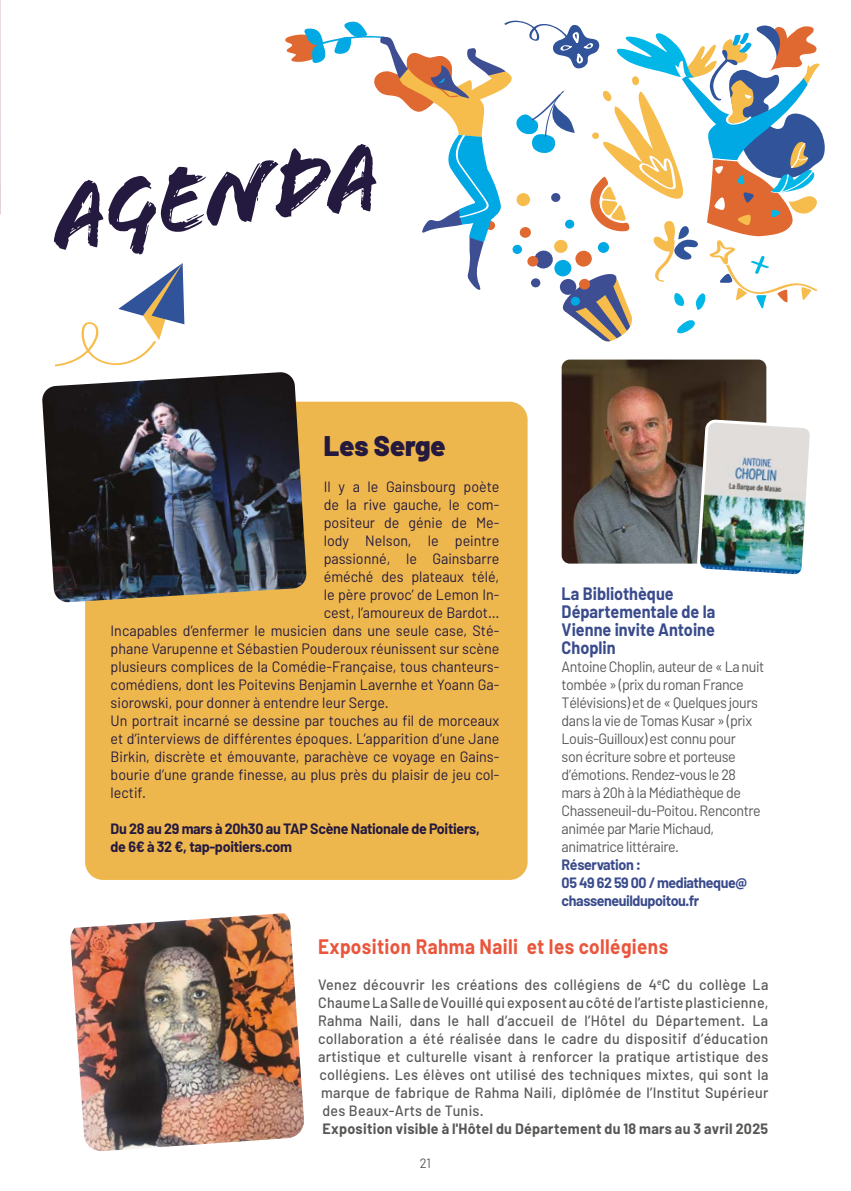
<style>
.page{position:relative;width:851px;height:1191px;background:#fff}
.page>*{position:absolute;margin:0;border:0;box-sizing:border-box;transform-origin:0 0}
.t1{font:97.05px "Flood Std";color:#24193e;scale:.95 1}
.t2{font:900 28.5px "Barlow";color:#25193e;scale:.95 1}
.t3{font:700 21px "Barlow";letter-spacing:.02em;color:#ea553c;scale:.9 1}
.t4{font:700 18px/18px "Barlow";color:#3a4b8c;scale:.9 1}
.t5{font:15px "Barlow";color:#25193e;scale:.95 1}
.t6{font:500 15px/18px "Barlow";letter-spacing:.02em;color:#575756;text-align:justify;scale:.95 1}
.t7{font:15px/18px "Barlow";letter-spacing:-.03em;color:#575756;scale:.95 1}
.t8{font:700 15px/18px "Barlow";letter-spacing:-.02em;color:#25193e;scale:.95 1}
.t9{font:700 15px "Barlow";letter-spacing:.02em;color:#575756;scale:.95 1}
.t10{font:700 15px/18px "Barlow";letter-spacing:-.03em;color:#3a4b8c;scale:.95 1}
.t11{font:13.5px "Barlow";color:#575756;scale:.95 1}
</style>
<div class="page">
<div style="left:85px;top:402px;width:442px;height:478px;background:#edb74e;border-radius:18px"></div>
<img style="left:70px;top:913px;width:234px;height:238px">
<img style="left:561px;top:359px;width:205px;height:204px">
<img style="left:696px;top:419px;width:114px;height:156px">
<img style="left:42px;top:372px;width:265px;height:230px">
<img style="left:0;top:0;width:1px;height:214px">
<svg style="left:285px;top:20px;width:539px;height:322px"></svg>
<svg style="left:55px;top:263px;width:129px;height:103px"></svg>
<h1 class="t1" style="left:47px;top:159px;width:346px;rotate:-7deg">Agenda</h1>
<h2 class="t2" style="left:324px;top:428px;width:130px">Les Serge</h2>
<p class="t5" style="left:324px;top:477px;width:186px">Il y a le Gainsbourg poète</p>
<p class="t5" style="left:324px;top:495px;width:186px">de la rive gauche, le com-</p>
<p class="t5" style="left:324px;top:513px;width:186px">positeur de génie de Me-</p>
<p class="t5" style="left:324px;top:531px;width:186px">lody Nelson, le peintre</p>
<p class="t5" style="left:324px;top:549px;width:186px">passionné, le Gainsbarre</p>
<p class="t5" style="left:324px;top:567px;width:186px">éméché des plateaux télé,</p>
<p class="t5" style="left:324px;top:585px;width:186px">le père provoc’ de Lemon In-</p>
<p class="t5" style="left:324px;top:603px;width:186px">cest, l’amoureux de Bardot…</p>
<p class="t5" style="left:111px;top:621px;width:410px">Incapables d’enfermer le musicien dans une seule case, Sté-</p>
<p class="t5" style="left:111px;top:639px;width:410px">phane Varupenne et Sébastien Pouderoux réunissent sur scène</p>
<p class="t5" style="left:111px;top:657px;width:410px">plusieurs complices de la Comédie-Française, tous chanteurs-</p>
<p class="t5" style="left:111px;top:675px;width:410px">comédiens, dont les Poitevins Benjamin Lavernhe et Yoann Ga-</p>
<p class="t5" style="left:111px;top:693px;width:294px">siorowski, pour donner à entendre leur Serge.</p>
<p class="t5" style="left:111px;top:711px;width:410px">Un portrait incarné se dessine par touches au fil de morceaux</p>
<p class="t5" style="left:111px;top:729px;width:410px">et d’interviews de différentes époques. L’apparition d’une Jane</p>
<p class="t5" style="left:111px;top:747px;width:410px">Birkin, discrète et émouvante, parachève ce voyage en Gains-</p>
<p class="t5" style="left:111px;top:765px;width:410px">bourie d’une grande finesse, au plus près du plaisir de jeu col-</p>
<p class="t5" style="left:111px;top:783px;width:39px">lectif.</p>
<p class="t8" style="left:111px;top:819px;width:390px">Du 28 au 29 mars à 20h30 au TAP Scène Nationale de Poitiers, de 6€ à 32 €, tap-poitiers.com</p>
<p class="t4" style="left:561px;top:584px;width:172px">La Bibliothèque<br>Départementale de la<br>Vienne invite Antoine<br>Choplin</p>
<p class="t7" style="left:561px;top:657px;width:215px">Antoine Choplin, auteur de « La nuit tombée » (prix du roman France<br>Télévisions) et de « Quelques jours dans la vie de Tomas Kusar » (prix<br>Louis-Guilloux) est connu pour<br>son écriture sobre et porteuse d’émotions. Rendez-vous le 28 mars à 20h à la Médiathèque de<br>Chasseneuil-du-Poitou. Rencontre animée par Marie Michaud, animatrice littéraire.</p>
<p class="t10" style="left:561px;top:855px;width:197px">Réservation :<br>05 49 62 59 00 / mediatheque@ chasseneuildupoitou.fr</p>
<h3 class="t3" style="left:318px;top:933px;width:390px">Exposition Rahma Naili et les collégiens</h3>
<p class="t6" style="left:318px;top:975px;width:475px">Venez découvrir les créations des collégiens de 4<sup>e</sup>C du collège La Chaume La Salle de Vouillé qui exposent au côté de l’artiste plasticienne, Rahma Naili, dans le hall d’accueil de l’Hôtel du Département. La collaboration a été réalisée dans le cadre du dispositif d’éducation artistique et culturelle visant à renforcer la pratique artistique des collégiens. Les élèves ont utilisé des techniques mixtes, qui sont la marque de fabrique de Rahma Naili, diplômée de l’Institut Supérieur des Beaux-Arts de Tunis.</p>
<p class="t9" style="left:322px;top:1119px;width:470px">Exposition visible à l'Hôtel du Département du 18 mars au 3 avril 2025</p>
<p class="t11" style="left:420px;top:1155px;width:13px">21</p>
</div>
